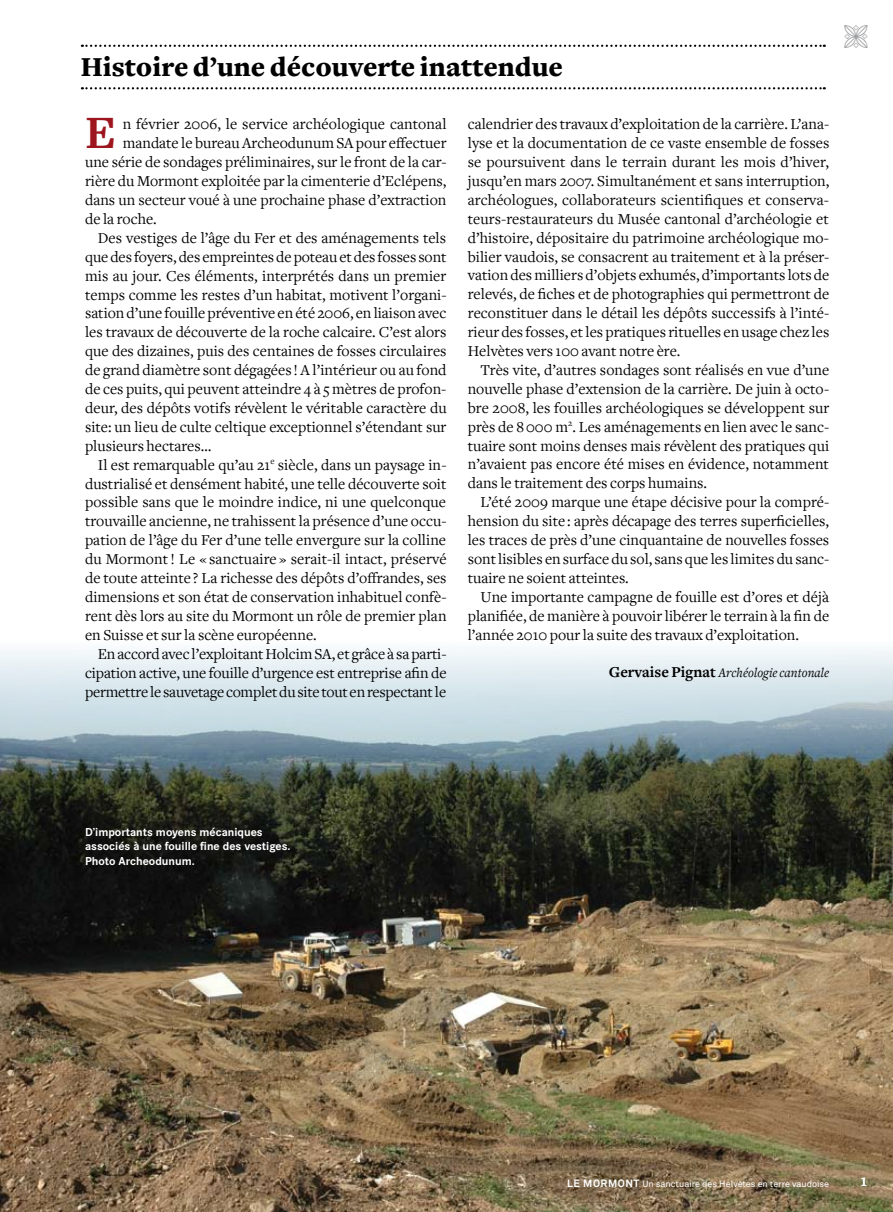
<style>
.page{position:relative;width:893px;height:1212px;background:#fff}
.page>*{position:absolute;margin:0;border:0;box-sizing:border-box;transform-origin:0 0}
.t1{font:700 48.15px "Freight Text";color:#9d151d}
.t2{font:900 28.5px "Freight Text";color:#000}
.t3{font:700 18px "Freight Text";color:#fff}
.t4{font:15.75px/18.9px "Freight Text";color:#000;text-align:justify}
.t5{font:italic 13.5px "Freight Text";color:#000}
.t6{font:700 12px/14.4px "Corporate S";color:#fff}
.t7{font:9px "Akkurat";color:#fff}
.s1{font-weight:700;font-style:normal;font-size:15.75px}
.s2{font-weight:700;font-size:10.5px}
</style>
<div class="page">
<img style="left:0;top:649px;width:893px;height:563px">
<svg style="left:82px;top:45px;width:743px;height:2px"></svg>
<svg style="left:82px;top:87px;width:743px;height:2px"></svg>
<svg style="left:432px;top:1171px;width:23px;height:23px"></svg>
<h2 class="t2" style="left:81px;top:51px;width:484px">Histoire d’une découverte inattendue</h2>
<h1 class="t1" style="left:85px;top:106px;width:32px">E</h1>
<p class="t4" style="left:123px;top:115px;width:325px">n février 2006, le service archéologique cantonal</p>
<p class="t4" style="left:123px;top:134px;width:325px">mandate le bureau Archeodunum SA pour effectuer</p>
<p class="t4" style="left:85px;top:153px;width:363px">une série de sondages préliminaires, sur le front de la car-</p>
<p class="t4" style="left:85px;top:172px;width:363px">rière du Mormont exploitée par la cimenterie d’Eclépens,</p>
<p class="t4" style="left:85px;top:191px;width:363px">dans un secteur voué à une prochaine phase d’extraction</p>
<p class="t4" style="left:85px;top:210px;width:73px">de la roche.</p>
<p class="t4" style="left:98px;top:229px;width:350px">Des vestiges de l’âge du Fer et des aménagements tels</p>
<p class="t4" style="left:85px;top:247px;width:363px">que des foyers, des empreintes de poteau et des fosses sont</p>
<p class="t4" style="left:85px;top:266px;width:363px">mis au jour. Ces éléments, interprétés dans un premier</p>
<p class="t4" style="left:85px;top:285px;width:363px">temps comme les restes d’un habitat, motivent l’organi-</p>
<p class="t4" style="left:85px;top:304px;width:363px">sation d’une fouille préventive en été 2006, en liaison avec</p>
<p class="t4" style="left:85px;top:323px;width:363px">les travaux de découverte de la roche calcaire. C’est alors</p>
<p class="t4" style="left:85px;top:342px;width:363px">que des dizaines, puis des centaines de fosses circulaires</p>
<p class="t4" style="left:85px;top:361px;width:363px">de grand diamètre sont dégagées ! A l’intérieur ou au fond</p>
<p class="t4" style="left:85px;top:380px;width:363px">de ces puits, qui peuvent atteindre 4 à 5 mètres de profon-</p>
<p class="t4" style="left:85px;top:399px;width:363px">deur, des dépôts votifs révèlent le véritable caractère du</p>
<p class="t4" style="left:85px;top:418px;width:363px">site: un lieu de culte celtique exceptionnel s’étendant sur</p>
<p class="t4" style="left:85px;top:436px;width:128px">plusieurs hectares…</p>
<p class="t4" style="left:98px;top:455px;width:350px">Il est remarquable qu’au 21<sup>e</sup> siècle, dans un paysage in-</p>
<p class="t4" style="left:85px;top:474px;width:363px">dustrialisé et densément habité, une telle découverte soit</p>
<p class="t4" style="left:85px;top:493px;width:363px">possible sans que le moindre indice, ni une quelconque</p>
<p class="t4" style="left:85px;top:512px;width:363px">trouvaille ancienne, ne trahissent la présence d’une occu-</p>
<p class="t4" style="left:85px;top:531px;width:363px">pation de l’âge du Fer d’une telle envergure sur la colline</p>
<p class="t4" style="left:85px;top:550px;width:363px">du Mormont! Le « sanctuaire » serait-il intact, préservé</p>
<p class="t4" style="left:85px;top:569px;width:363px">de toute atteinte ? La richesse des dépôts d’offrandes, ses</p>
<p class="t4" style="left:85px;top:588px;width:363px">dimensions et son état de conservation inhabituel confè-</p>
<p class="t4" style="left:85px;top:607px;width:363px">rent dès lors au site du Mormont un rôle de premier plan</p>
<p class="t4" style="left:85px;top:625px;width:233px">en Suisse et sur la scène européenne.</p>
<p class="t4" style="left:98px;top:644px;width:350px">En accord avec l’exploitant Holcim SA, et grâce à sa parti-</p>
<p class="t4" style="left:85px;top:663px;width:363px">cipation active, une fouille d’urgence est entreprise afin de</p>
<p class="t4" style="left:85px;top:682px;width:363px">permettre le sauvetage complet du site tout en respectant le</p>
<p class="t4" style="left:468px;top:115px;width:363px">calendrier des travaux d’exploitation de la carrière. L’ana&shy;lyse et la documentation de ce vaste ensemble de fosses se poursuivent dans le terrain durant les mois d’hiver, jusqu’en mars 2007. Simultanément et sans interruption, archéologues, collaborateurs scientifiques et conserva&shy;teurs-restaurateurs du Musée cantonal d’archéologie et d’histoire, dépositaire du patrimoine archéologique mo&shy;bilier vaudois, se consacrent au traitement et à la préser&shy;vation des milliers d’objets exhumés, d’importants lots de relevés, de fiches et de photographies qui permettront de reconstituer dans le détail les dépôts successifs à l’inté&shy;rieur des fosses, et les pratiques rituelles en usage chez les Helvètes vers 100 avant notre ère.</p>
<p class="t4" style="left:468px;top:361px;width:363px;text-indent:13px">Très vite, d’autres sondages sont réalisés en vue d’une nouvelle phase d’extension de la carrière. De juin à octo&shy;bre 2008, les fouilles archéologiques se développent sur près de 8000 m<sup>2</sup>. Les aménagements en lien avec le sanc&shy;tuaire sont moins denses mais révèlent des pratiques qui n’avaient pas encore été mises en évidence, notamment dans le traitement des corps humains.</p>
<p class="t4" style="left:468px;top:493px;width:363px;text-indent:13px">L’été 2009 marque une étape décisive pour la compré&shy;hension du site : après décapage des terres superficielles, les traces de près d’une cinquantaine de nouvelles fosses sont lisibles en surface du sol, sans que les limites du sanc&shy;tuaire ne soient atteintes.</p>
<p class="t4" style="left:468px;top:587px;width:363px;text-indent:13px">Une importante campagne de fouille est d’ores et déjà planifiée, de manière à pouvoir libérer le terrain à la fin de l’année 2010 pour la suite des travaux d’exploitation.</p>
<p class="t5" style="left:609px;top:666px;width:222px"><span class="s1">Gervaise Pignat</span> Archéologie cantonale</p>
<p class="t6" style="left:85px;top:825px;width:207px">D’importants moyens mécaniques associés à une fouille fine des vestiges.<br>Photo Archeodunum.</p>
<p class="t7" style="left:567px;top:1178px;width:264px"><span class="s2">LE MORMONT</span> Un sanctuaire des Helvètes en terre vaudoise</p>
<p class="t3" style="left:861px;top:1170px;width:8px">1</p>
</div>
